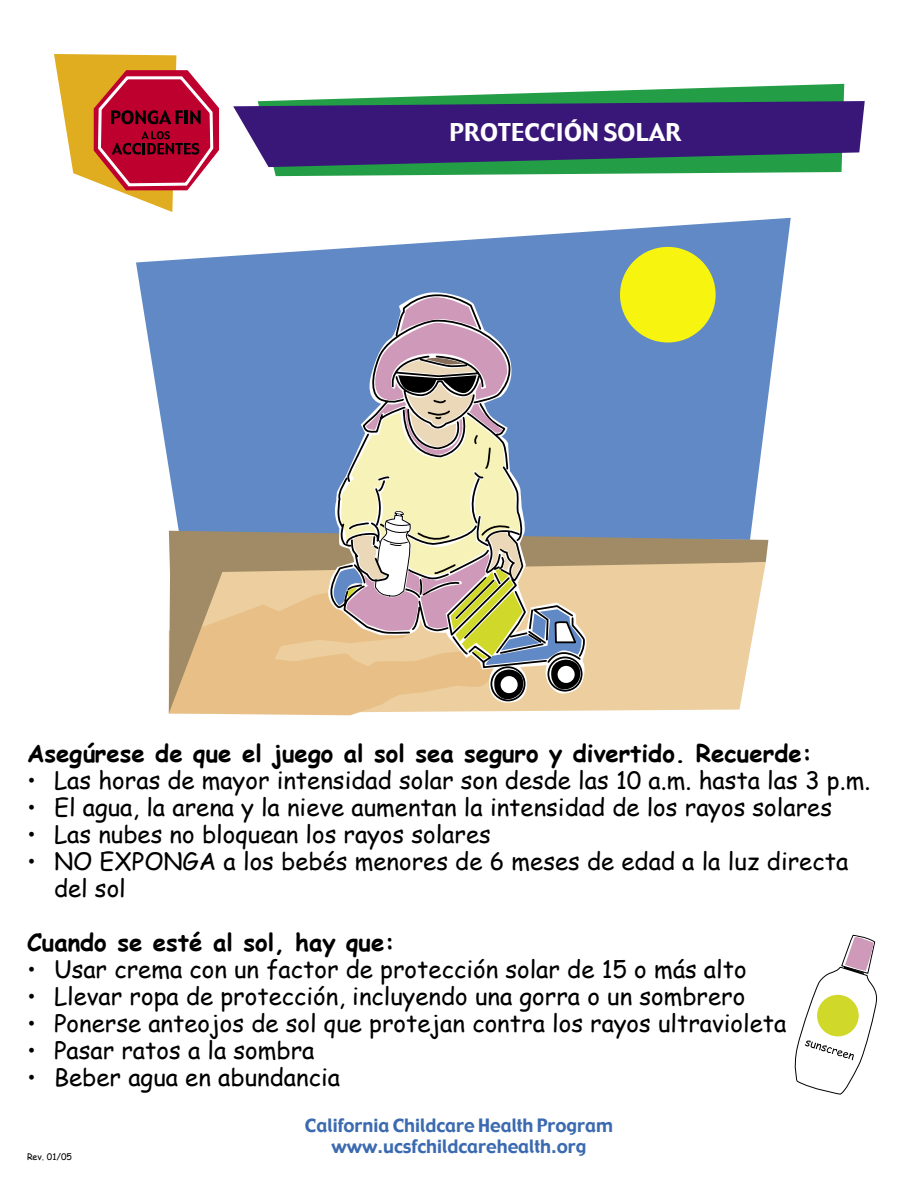
<style>
.page{position:relative;width:918px;height:1188px;background:#fff}
.page>*{position:absolute;margin:0;border:0;box-sizing:border-box;transform-origin:0 0}
.t1{font:24px/27px "Comic Sans MS";color:#000}
.t2{font:700 24px "Comic Sans MS";color:#000}
.t3{font:24px "Gadget";letter-spacing:.01em;color:#fff}
.t4{font:18px/21.6px "Gadget";color:#3c6ab0;text-align:center}
.t5{font:9px "Comic Sans MS";color:#000}
</style>
<div class="page">
<svg style="left:267px;top:84px;width:577px;height:92px;fill:#239d46"></svg>
<svg style="left:233px;top:101px;width:632px;height:66px"></svg>
<svg style="left:54px;top:54px;width:165px;height:158px"></svg>
<svg style="left:136px;top:218px;width:655px;height:316px;fill:#6089c5"></svg>
<div style="left:329px;top:281px;width:257px;height:16px;background:#6089c5"></div>
<svg style="left:169px;top:297px;width:599px;height:418px"></svg>
<div style="left:620px;top:247px;width:96px;height:96px;background:#f7f410;border-radius:50%"></div>
<svg style="left:795px;top:935px;width:82px;height:159px"></svg>
<p class="t3" style="left:449px;top:116px;width:233px">PROTECCIÓN SOLAR</p>
<p class="t2" style="left:27px;top:735px;width:787px">Asegúrese de que el juego al sol sea seguro y divertido. Recuerde:</p>
<p class="t1" style="left:27px;top:765px;width:845px">• Las horas de mayor intensidad solar son desde las 10 a.m. hasta las 3 p.m.</p>
<p class="t1" style="left:27px;top:792px;width:807px">• El agua, la arena y la nieve aumentan la intensidad de los rayos solares</p>
<p class="t1" style="left:27px;top:819px;width:465px">• Las nubes no bloquean los rayos solares</p>
<p class="t1" style="left:54px;top:846px;width:796px;text-indent:-27px">• NO EXPONGA a los bebés menores de 6 meses de edad a la luz directa del sol</p>
<p class="t2" style="left:27px;top:924px;width:369px">Cuando se esté al sol, hay que:</p>
<p class="t1" style="left:27px;top:954px;width:721px">• Usar crema con un factor de protección solar de 15 o más alto</p>
<p class="t1" style="left:27px;top:981px;width:720px">• Llevar ropa de protección, incluyendo una gorra o un sombrero</p>
<p class="t1" style="left:27px;top:1008px;width:761px">• Ponerse anteojos de sol que protejan contra los rayos ultravioleta</p>
<p class="t1" style="left:27px;top:1035px;width:289px">• Pasar ratos a la sombra</p>
<p class="t1" style="left:27px;top:1062px;width:315px">• Beber agua en abundancia</p>
<p class="t5" style="left:27px;top:1150px;width:47px">Rev. 01/05</p>
<p class="t4" style="left:305px;top:1115px;width:310px">California Childcare Health Program www.ucsfchildcarehealth.org</p>
</div>
